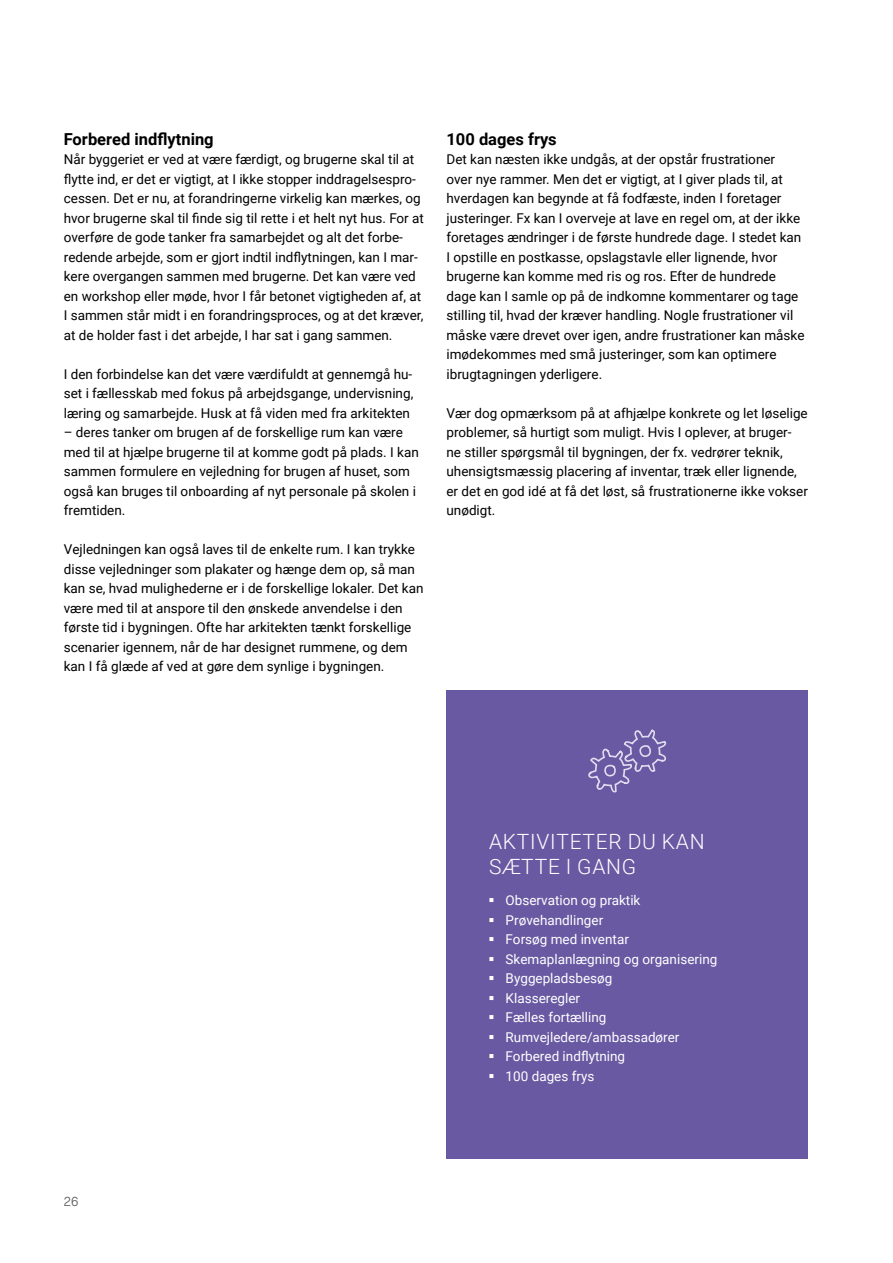
<style>
.page{position:relative;width:893px;height:1263px;background:#fff}
.page>*{position:absolute;margin:0;border:0;box-sizing:border-box;transform-origin:0 0}
.t1{font:300 21px/25.2px "Roboto";letter-spacing:.035em;color:#fff}
.t2{font:700 16.5px "Roboto";color:#000}
.t3{font:13.5px/19.5px "Roboto";color:#000}
.t4{font:13.5px/19.5px "Roboto";color:#fff}
.t5{font:300 13.5px "Neue Haas Unica W1 G";color:#575756}
</style>
<div class="page">
<div style="left:446px;top:691px;width:362px;height:468px;background:#6859a2"></div>
<svg style="left:588px;top:729px;width:79px;height:64px"></svg>
<p class="t2" style="left:64px;top:127px;width:151px">Forbered indflytning</p>
<p class="t3" style="left:64px;top:149px;width:362px">Når byggeriet er ved at være færdigt, og brugerne skal til at flytte ind, er det er vigtigt, at I ikke stopper inddragelsespro&shy;cessen. Det er nu, at forandringerne virkelig kan mærkes, og hvor brugerne skal til finde sig til rette i et helt nyt hus. For at overføre de gode tanker fra samarbejdet og alt det forbe&shy;redende arbejde, som er gjort indtil indflytningen, kan I mar&shy;kere overgangen sammen med brugerne. Det kan være ved en workshop eller møde, hvor I får betonet vigtigheden af, at I sammen står midt i en forandringsproces, og at det kræver, at de holder fast i det arbejde, I har sat i gang sammen.</p>
<p class="t3" style="left:64px;top:363px;width:351px;text-align:justify">I den forbindelse kan det være værdifuldt at gennemgå hu&shy;set i fællesskab med fokus på arbejdsgange, undervisning, læring og samarbejde. Husk at få viden med fra arkitekten</p>
<p class="t3" style="left:64px;top:422px;width:356px">– deres tanker om brugen af de forskellige rum kan være med til at hjælpe brugerne til at komme godt på plads. I kan sammen formulere en vejledning for brugen af huset, som også kan bruges til onboarding af nyt personale på skolen i fremtiden.</p>
<p class="t3" style="left:64px;top:539px;width:361px">Vejledningen kan også laves til de enkelte rum. I kan trykke disse vejledninger som plakater og hænge dem op, så man kan se, hvad mulighederne er i de forskellige lokaler. Det kan være med til at anspore til den ønskede anvendelse i den første tid i bygningen. Ofte har arkitekten tænkt forskellige scenarier igennem, når de har designet rummene, og dem kan I få glæde af ved at gøre dem synlige i bygningen.</p>
<p class="t2" style="left:446px;top:127px;width:112px">100 dages frys</p>
<p class="t3" style="left:446px;top:149px;width:360px">Det kan næsten ikke undgås, at der opstår frustrationer<br>over nye rammer. Men det er vigtigt, at I giver plads til, at hverdagen kan begynde at få fodfæste, inden I foretager justeringer. Fx kan I overveje at lave en regel om, at der ikke foretages ændringer i de første hundrede dage. I stedet kan I opstille en postkasse, opslagstavle eller lignende, hvor brugerne kan komme med ris og ros. Efter de hundrede dage kan I samle op på de indkomne kommentarer og tage stilling til, hvad der kræver handling. Nogle frustrationer vil måske være drevet over igen, andre frustrationer kan måske imødekommes med små justeringer, som kan optimere ibrugtagningen yderligere.</p>
<p class="t3" style="left:446px;top:402px;width:363px">Vær dog opmærksom på at afhjælpe konkrete og let løselige problemer, så hurtigt som muligt. Hvis I oplever, at bruger&shy;ne stiller spørgsmål til bygningen, der fx. vedrører teknik, uhensigtsmæssig placering af inventar, træk eller lignende, er det en god idé at få det løst, så frustrationerne ikke vokser unødigt.</p>
<p class="t5" style="left:64px;top:1191px;width:16px">26</p>
<h1 class="t1" style="left:489px;top:828px;width:217px">AKTIVITETER DU KAN<br>SÆTTE I GANG</h1>
<p class="t4" style="left:506px;top:890px;width:213px">Observation og praktik<br>Prøvehandlinger<br>Forsøg med inventar<br>Skemaplanlægning og organisering<br>Byggepladsbesøg<br>Klasseregler<br>Fælles fortælling<br>Rumvejledere/ambassadører<br>Forbered indflytning<br>100 dages frys</p>
</div>
